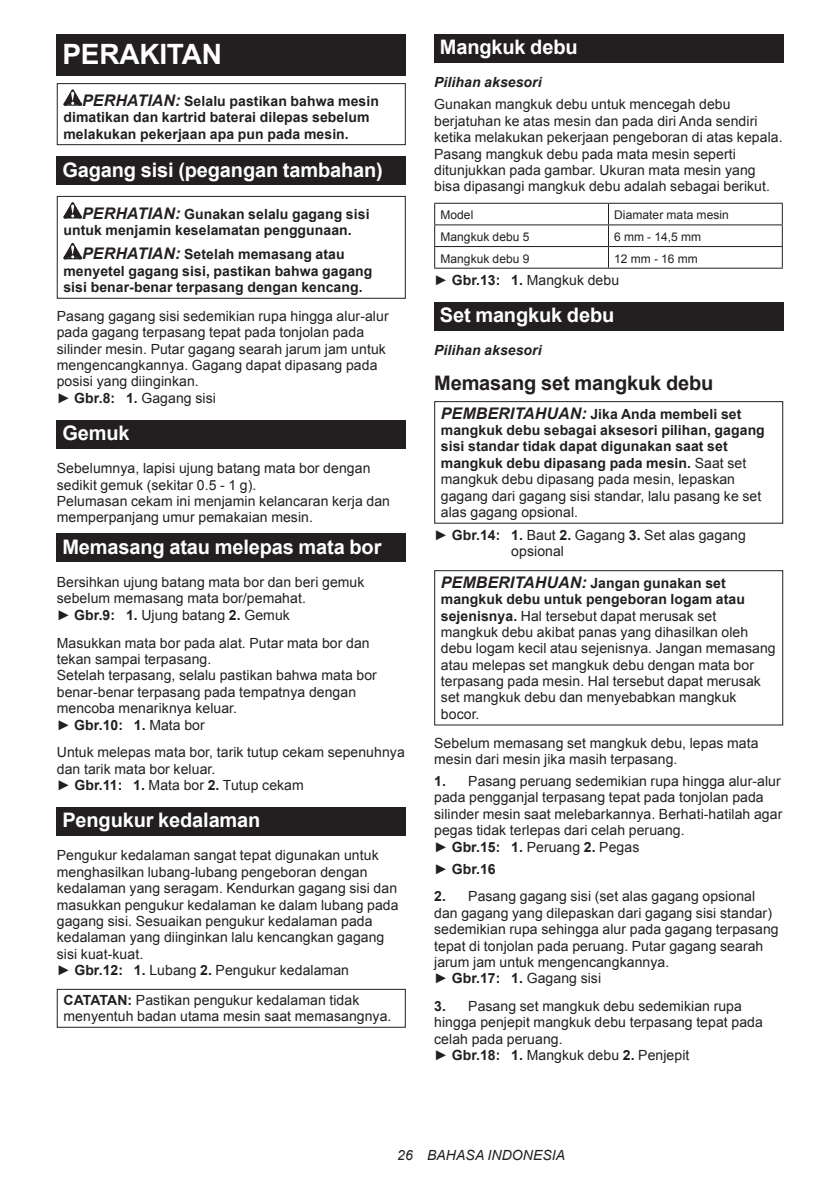
<style>
.page{position:relative;width:840px;height:1191px;background:#fff}
.page>*{position:absolute;margin:0;border:0;box-sizing:border-box;transform-origin:0 0}
.t1{font:700 28px "Arial";letter-spacing:-.01em;color:#fff}
.t2{font:700 20px "Arial";letter-spacing:-.01em;color:#fff}
.t3{font:700 20px "Arial";letter-spacing:-.01em;color:#231f20}
.t4{font:14px/16.4px "Arial";letter-spacing:.005em;color:#231f20}
.t5{font:700 14px/16.4px "Arial";letter-spacing:.005em;color:#231f20}
.t6{font:italic 700 14px "Arial";letter-spacing:.005em;color:#231f20}
.t7{font:italic 14px "Arial";letter-spacing:.005em;color:#231f20}
.t8{font:12px "Arial";letter-spacing:.005em;color:#231f20}
.s1{font-style:italic;font-size:16px}
.s2{font-weight:700}
.s3{font-weight:400}
.s4{font-weight:700;font-style:italic;font-size:16px}
</style>
<div class="page">
<div style="left:57px;top:34px;width:348px;height:41px;background:#231f20"></div>
<svg style="left:63px;top:89px;width:19px;height:17px"></svg>
<div style="left:57px;top:83px;width:348px;height:62px;border:1px solid #231f20"></div>
<div style="left:57px;top:156px;width:348px;height:29px;background:#231f20"></div>
<svg style="left:63px;top:202px;width:19px;height:16px"></svg>
<svg style="left:63px;top:243px;width:19px;height:16px"></svg>
<div style="left:57px;top:196px;width:348px;height:103px;border:1px solid #231f20"></div>
<div style="left:57px;top:420px;width:348px;height:28px;background:#231f20"></div>
<div style="left:57px;top:533px;width:348px;height:29px;background:#231f20"></div>
<div style="left:57px;top:807px;width:348px;height:28px;background:#231f20"></div>
<div style="left:57px;top:988px;width:348px;height:39px;border:1px solid #231f20"></div>
<div style="left:434px;top:34px;width:348px;height:29px;background:#231f20"></div>
<hr style="left:434px;top:203px;width:174px;height:1px;background:#231f20">
<hr style="left:608px;top:203px;width:174px;height:1px;background:#231f20">
<hr style="left:434px;top:224px;width:174px;height:1px;background:#231f20">
<hr style="left:608px;top:224px;width:174px;height:1px;background:#231f20">
<hr style="left:434px;top:246px;width:174px;height:1px;background:#231f20">
<svg style="left:434px;top:204px;width:1px;height:64px"></svg>
<hr style="left:608px;top:246px;width:174px;height:1px;background:#231f20">
<svg style="left:781px;top:204px;width:1px;height:64px"></svg>
<hr style="left:434px;top:268px;width:174px;height:1px;background:#231f20">
<hr style="left:608px;top:268px;width:174px;height:1px;background:#231f20">
<div style="left:434px;top:302px;width:348px;height:28px;background:#231f20"></div>
<div style="left:434px;top:401px;width:348px;height:122px;border:1px solid #231f20"></div>
<div style="left:434px;top:570px;width:348px;height:155px;border:1px solid #231f20"></div>
<h1 class="t1" style="left:62px;top:35px;width:161px">PERAKITAN</h1>
<p class="t5" style="left:63px;top:93px;width:317px;text-indent:19px"><span class="s1">PERHATIAN:</span> Selalu pastikan bahwa mesin dimatikan dan kartrid baterai dilepas sebelum melakukan pekerjaan apa pun pada mesin.</p>
<h2 class="t2" style="left:62px;top:156px;width:322px">Gagang sisi (pegangan tambahan)</h2>
<p class="t5" style="left:63px;top:206px;width:307px;text-indent:19px"><span class="s1">PERHATIAN:</span> Gunakan selalu gagang sisi untuk menjamin keselamatan penggunaan.</p>
<p class="t5" style="left:63px;top:247px;width:310px;text-indent:19px"><span class="s1">PERHATIAN:</span> Setelah memasang atau menyetel gagang sisi, pastikan bahwa gagang sisi benar-benar terpasang dengan kencang.</p>
<p class="t4" style="left:57px;top:308px;width:333px">Pasang gagang sisi sedemikian rupa hingga alur-alur pada gagang terpasang tepat pada tonjolan pada silinder mesin. Putar gagang searah jarum jam untuk mengencangkannya. Gagang dapat dipasang pada posisi yang diinginkan.<br>► <span class="s2">Gbr.8: 1.</span> Gagang sisi</p>
<h2 class="t2" style="left:62px;top:419px;width:69px">Gemuk</h2>
<p class="t4" style="left:57px;top:460px;width:334px">Sebelumnya, lapisi ujung batang mata bor dengan sedikit gemuk (sekitar 0.5 - 1 g).<br>Pelumasan cekam ini menjamin kelancaran kerja dan memperpanjang umur pemakaian mesin.</p>
<h2 class="t2" style="left:62px;top:533px;width:320px">Memasang atau melepas mata bor</h2>
<p class="t4" style="left:57px;top:574px;width:309px">Bersihkan ujung batang mata bor dan beri gemuk sebelum memasang mata bor/pemahat.<br>► <span class="s2">Gbr.9: 1.</span> Ujung batang <span class="s2">2.</span> Gemuk</p>
<p class="t4" style="left:57px;top:634px;width:321px">Masukkan mata bor pada alat. Putar mata bor dan tekan sampai terpasang.<br>Setelah terpasang, selalu pastikan bahwa mata bor benar-benar terpasang pada tempatnya dengan mencoba menariknya keluar.<br>► <span class="s2">Gbr.10: 1.</span> Mata bor</p>
<p class="t4" style="left:57px;top:744px;width:349px">Untuk melepas mata bor, tarik tutup cekam sepenuhnya dan tarik mata bor keluar.<br>► <span class="s2">Gbr.11: 1.</span> Mata bor <span class="s2">2.</span> Tutup cekam</p>
<h2 class="t2" style="left:62px;top:806px;width:199px">Pengukur kedalaman</h2>
<p class="t4" style="left:57px;top:847px;width:343px">Pengukur kedalaman sangat tepat digunakan untuk menghasilkan lubang-lubang pengeboran dengan kedalaman yang seragam. Kendurkan gagang sisi dan masukkan pengukur kedalaman ke dalam lubang pada gagang sisi. Sesuaikan pengukur kedalaman pada kedalaman yang diinginkan lalu kencangkan gagang sisi kuat-kuat.<br>► <span class="s2">Gbr.12: 1.</span> Lubang <span class="s2">2.</span> Pengukur kedalaman</p>
<p class="t4" style="left:63px;top:991px;width:329px"><span class="s2">CATATAN:</span> Pastikan pengukur kedalaman tidak menyentuh badan utama mesin saat memasangnya.</p>
<h2 class="t2" style="left:439px;top:34px;width:139px">Mangkuk debu</h2>
<p class="t6" style="left:434px;top:73px;width:109px">Pilihan aksesori</p>
<p class="t4" style="left:434px;top:96px;width:350px">Gunakan mangkuk debu untuk mencegah debu berjatuhan ke atas mesin dan pada diri Anda sendiri ketika melakukan pekerjaan pengeboran di atas kepala.<br>Pasang mangkuk debu pada mata mesin seperti ditunjukkan pada gambar. Ukuran mata mesin yang bisa dipasangi mangkuk debu adalah sebagai berikut.</p>
<p class="t8" style="left:440px;top:207px;width:34px">Model</p>
<p class="t8" style="left:613px;top:207px;width:116px">Diamater mata mesin</p>
<p class="t8" style="left:440px;top:229px;width:90px">Mangkuk debu 5</p>
<p class="t8" style="left:613px;top:229px;width:88px">6 mm - 14,5 mm</p>
<p class="t8" style="left:440px;top:250px;width:90px">Mangkuk debu 9</p>
<p class="t8" style="left:613px;top:250px;width:85px">12 mm - 16 mm</p>
<p class="t4" style="left:434px;top:272px;width:186px">► <span class="s2">Gbr.13: 1.</span> Mangkuk debu</p>
<h2 class="t2" style="left:439px;top:302px;width:176px">Set mangkuk debu</h2>
<p class="t6" style="left:434px;top:341px;width:109px">Pilihan aksesori</p>
<h2 class="t3" style="left:434px;top:370px;width:280px">Memasang set mangkuk debu</h2>
<p class="t5" style="left:440px;top:406px;width:325px"><span class="s1">PEMBERITAHUAN:</span> Jika Anda membeli set mangkuk debu sebagai aksesori pilihan, gagang sisi standar tidak dapat digunakan saat set mangkuk debu dipasang pada mesin. <span class="s3">Saat set mangkuk debu dipasang pada mesin, lepaskan gagang dari gagang sisi standar, lalu pasang ke set alas gagang opsional.</span></p>
<p class="t4" style="left:511px;top:527px;width:236px;text-indent:-77px">► <span class="s2">Gbr.14: 1.</span> Baut <span class="s2">2.</span> Gagang <span class="s2">3.</span> Set alas gagang opsional</p>
<p class="t4" style="left:440px;top:575px;width:336px"><span class="s4">PEMBERITAHUAN:</span> <span class="s2">Jangan gunakan set mangkuk debu untuk pengeboran logam atau sejenisnya.</span> Hal tersebut dapat merusak set mangkuk debu akibat panas yang dihasilkan oleh debu logam kecil atau sejenisnya. Jangan memasang atau melepas set mangkuk debu dengan mata bor terpasang pada mesin. Hal tersebut dapat merusak set mangkuk debu dan menyebabkan mangkuk bocor.</p>
<p class="t4" style="left:434px;top:734px;width:326px">Sebelum memasang set mangkuk debu, lepas mata mesin dari mesin jika masih terpasang.</p>
<p class="t4" style="left:434px;top:773px;width:349px"><span class="s2">1.</span> Pasang peruang sedemikian rupa hingga alur-alur pada pengganjal terpasang tepat pada tonjolan pada silinder mesin saat melebarkannya. Berhati-hatilah agar pegas tidak terlepas dari celah peruang.<br>► <span class="s2">Gbr.15: 1.</span> Peruang <span class="s2">2.</span> Pegas</p>
<p class="t5" style="left:434px;top:861px;width:63px"><span class="s3">►</span> Gbr.16</p>
<p class="t4" style="left:434px;top:888px;width:346px"><span class="s2">2.</span> Pasang gagang sisi (set alas gagang opsional dan gagang yang dilepaskan dari gagang sisi standar) sedemikian rupa sehingga alur pada gagang terpasang tepat di tonjolan pada peruang. Putar gagang searah jarum jam untuk mengencangkannya.<br>► <span class="s2">Gbr.17: 1.</span> Gagang sisi</p>
<p class="t4" style="left:434px;top:998px;width:330px"><span class="s2">3.</span> Pasang set mangkuk debu sedemikian rupa hingga penjepit mangkuk debu terpasang tepat pada celah pada peruang.<br>► <span class="s2">Gbr.18: 1.</span> Mangkuk debu <span class="s2">2.</span> Penjepit</p>
<p class="t7" style="left:397px;top:1146px;width:169px">26 BAHASA INDONESIA</p>
</div>
